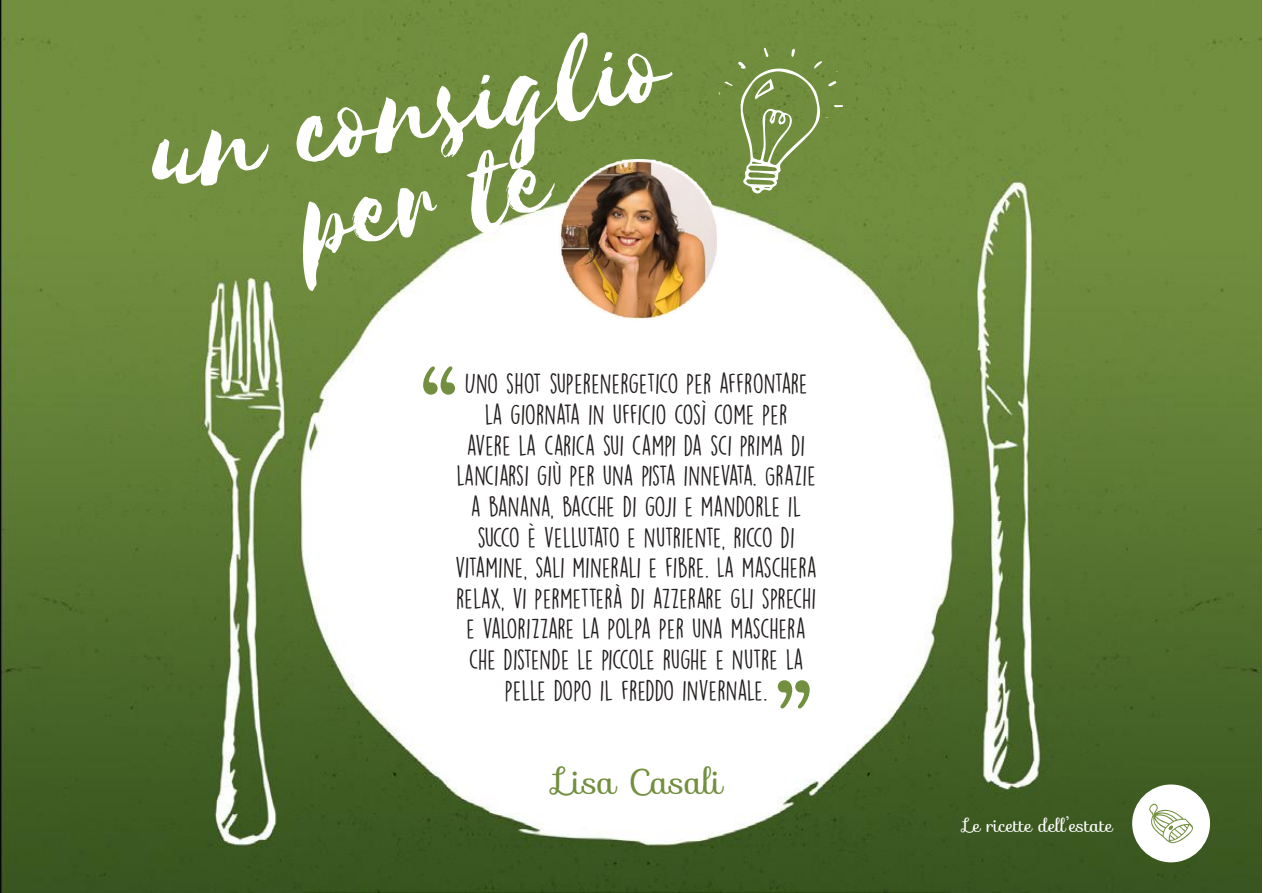
<style>
.page{position:relative;width:1263px;height:893px;background:#fff}
.page>*{position:absolute;margin:0;border:0;box-sizing:border-box;transform-origin:0 0}
.t1{font:129.6px/92.1px "Selima";color:#fff;text-align:center}
.t2{font:34.5px "Sofia";color:#728f3f}
.t3{font:25.5px/30.6px "DK Lemon Yellow Sun";letter-spacing:-.01em;color:#241f1f;text-align:center}
.t4{font:18px "Sofia";color:#fff}
</style>
<div class="page">
<img style="left:0;top:0;width:1262px;height:892px">
<svg style="left:725px;top:82px;width:7px;height:4px"></svg>
<svg style="left:738px;top:48px;width:105px;height:146px;background:#7f9952"></svg>
<svg style="left:423px;top:366px;width:32px;height:29px"></svg>
<svg style="left:778px;top:680px;width:32px;height:28px"></svg>
<img style="left:559px;top:159px;width:161px;height:161px">
<div style="left:1132px;top:784px;width:78px;height:78px;background:#fff;border-radius:50%"></div>
<svg style="left:1149px;top:803px;width:44px;height:40px"></svg>
<h1 class="t1" style="left:144px;top:113px;width:526px;rotate:-10deg">un consiglio per te</h1>
<p class="t3" style="left:455px;top:369px;width:363px">UNO SHOT SUPERENERGETICO PER AFFRONTARE LA GIORNATA IN UFFICIO COSÌ COME PER<br>AVERE LA CARICA SUI CAMPI DA SCI PRIMA DI LANCIARSI GIÙ PER UNA PISTA INNEVATA. GRAZIE A BANANA, BACCHE DI GOJI E MANDORLE IL SUCCO È VELLUTATO E NUTRIENTE, RICCO DI VITAMINE, SALI MINERALI E FIBRE. LA MASCHERA RELAX, VI PERMETTERÀ DI AZZERARE GLI SPRECHI E VALORIZZARE LA POLPA PER UNA MASCHERA CHE DISTENDE LE PICCOLE RUGHE E NUTRE LA PELLE DOPO IL FREDDO INVERNALE.</p>
<h2 class="t2" style="left:556px;top:755px;width:169px">Lisa Casali</h2>
<p class="t4" style="left:964px;top:811px;width:150px">Le ricette dell’estate</p>
</div>
